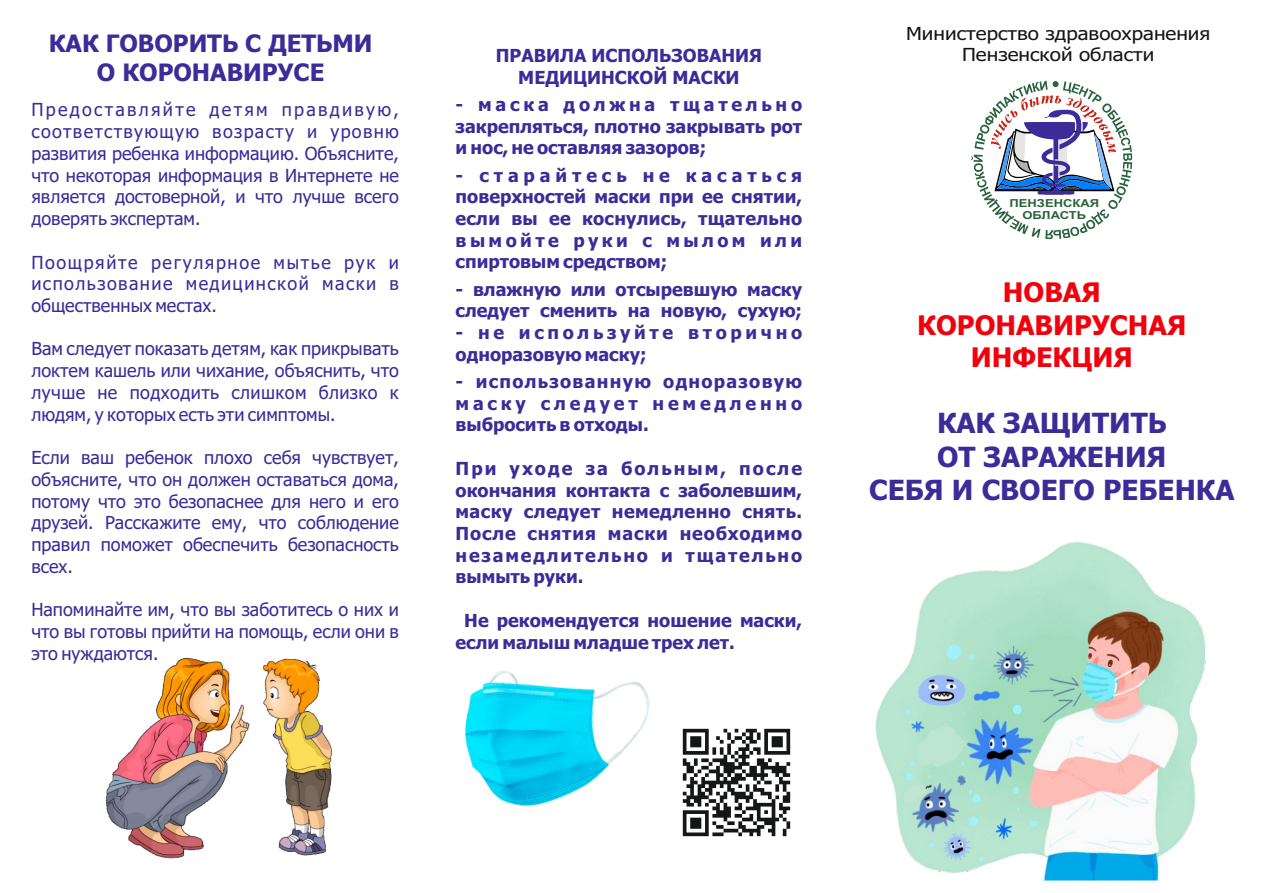
<style>
.page{position:relative;width:1263px;height:893px;background:#fff}
.page>*{position:absolute;margin:0;border:0;box-sizing:border-box;transform-origin:0 0}
.t1{font:700 27.75px/33.6px "Tahoma";color:#3c2b99;text-align:center}
.t2{font:700 27px/32.5px "Tahoma";color:#f1010c;text-align:center}
.t3{font:700 24px/29px "Tahoma";color:#3c2b99;text-align:center}
.t4{font:18px/21.8px "Tahoma";color:#3c2b99;text-align:justify}
.t5{font:700 18px/21.8px "Tahoma";color:#3c2b99;text-align:justify}
.t6{font:18px "Tahoma";color:#151616;scale:1.14 1}
.t7{font:700 18px/21.8px "Tahoma";letter-spacing:.205em;color:#3c2b99}
.t8{font:700 10.95px/12.3px "Arial";color:#2a623c;text-align:center;scale:1.18 1}
</style>
<div class="page">
<svg style="left:971px;top:81px;width:161px;height:158px"></svg>
<img style="left:464px;top:670px;width:185px;height:136px">
<img style="left:105px;top:657px;width:227px;height:202px">
<img style="left:875px;top:542px;width:332px;height:338px">
<img style="left:682px;top:728px;width:109px;height:109px">
<h3 class="t3" style="left:49px;top:31px;width:325px">КАК ГОВОРИТЬ С ДЕТЬМИ<br>О КОРОНАВИРУСЕ</h3>
<p class="t4" style="left:31px;top:101px;width:369px">Предоставляйте детям правдивую, соответствующую возрасту и уровню развития ребенка информацию. Объясните, что некоторая информация в Интернете не является достоверной, и что лучше всего доверять экспертам.</p>
<p class="t4" style="left:31px;top:253px;width:369px">Поощряйте регулярное мытье рук и использование медицинской маски в общественных местах.</p>
<p class="t4" style="left:31px;top:340px;width:369px">Вам следует показать детям, как прикрывать локтем кашель или чихание, объяснить, что лучше не подходить слишком близко к людям, у которых есть эти симптомы.</p>
<p class="t4" style="left:31px;top:448px;width:369px">Если ваш ребенок плохо себя чувствует, объясните, что он должен оставаться дома, потому что это безопаснее для него и его друзей. Расскажите ему, что соблюдение правил поможет обеспечить безопасность всех.</p>
<p class="t4" style="left:31px;top:600px;width:369px">Напоминайте им, что вы заботитесь о них и что вы готовы прийти на помощь, если они в это нуждаются.</p>
<p class="t6" style="left:906px;top:26px;width:268px">Министерство здравоохранения</p>
<p class="t5" style="left:496px;top:46px;width:268px">ПРАВИЛА ИСПОЛЬЗОВАНИЯ</p>
<p class="t6" style="left:962px;top:48px;width:170px">Пензенской области</p>
<p class="t5" style="left:518px;top:68px;width:223px">МЕДИЦИНСКОЙ МАСКИ</p>
<p class="t5" style="left:456px;top:95px;width:348px">- маска должна тщательно закрепляться, плотно закрывать рот и нос, не оставляя зазоров;</p>
<p class="t5" style="left:456px;top:166px;width:348px">- старайтесь не касаться поверхностей маски при ее снятии, если вы ее коснулись, тщательно вымойте руки с мылом или спиртовым средством;</p>
<p class="t5" style="left:456px;top:280px;width:348px">- влажную или отсыревшую маску следует сменить на новую, сухую;</p>
<p class="t7" style="left:456px;top:323px;width:348px">- не используйте вторично одноразовую маску;</p>
<p class="t5" style="left:456px;top:372px;width:348px">- использованную одноразовую маску следует немедленно выбросить в отходы.</p>
<p class="t5" style="left:456px;top:459px;width:348px">При уходе за больным, после окончания контакта с заболевшим, маску следует немедленно снять.<br>После снятия маски необходимо незамедлительно и тщательно вымыть руки.</p>
<p class="t5" style="left:456px;top:611px;width:348px;text-indent:9px">Не рекомендуется ношение маски, если малыш младше трех лет.</p>
<p class="t8" style="left:1009px;top:198px;width:78px">ПЕНЗЕНСКАЯ<br>ОБЛАСТЬ</p>
<h2 class="t2" style="left:917px;top:278px;width:271px">НОВАЯ<br>КОРОНАВИРУСНАЯ<br>ИНФЕКЦИЯ</h2>
<h1 class="t1" style="left:869px;top:409px;width:367px">КАК ЗАЩИТИТЬ<br>ОТ ЗАРАЖЕНИЯ<br>СЕБЯ И СВОЕГО РЕБЕНКА</h1>
</div>
